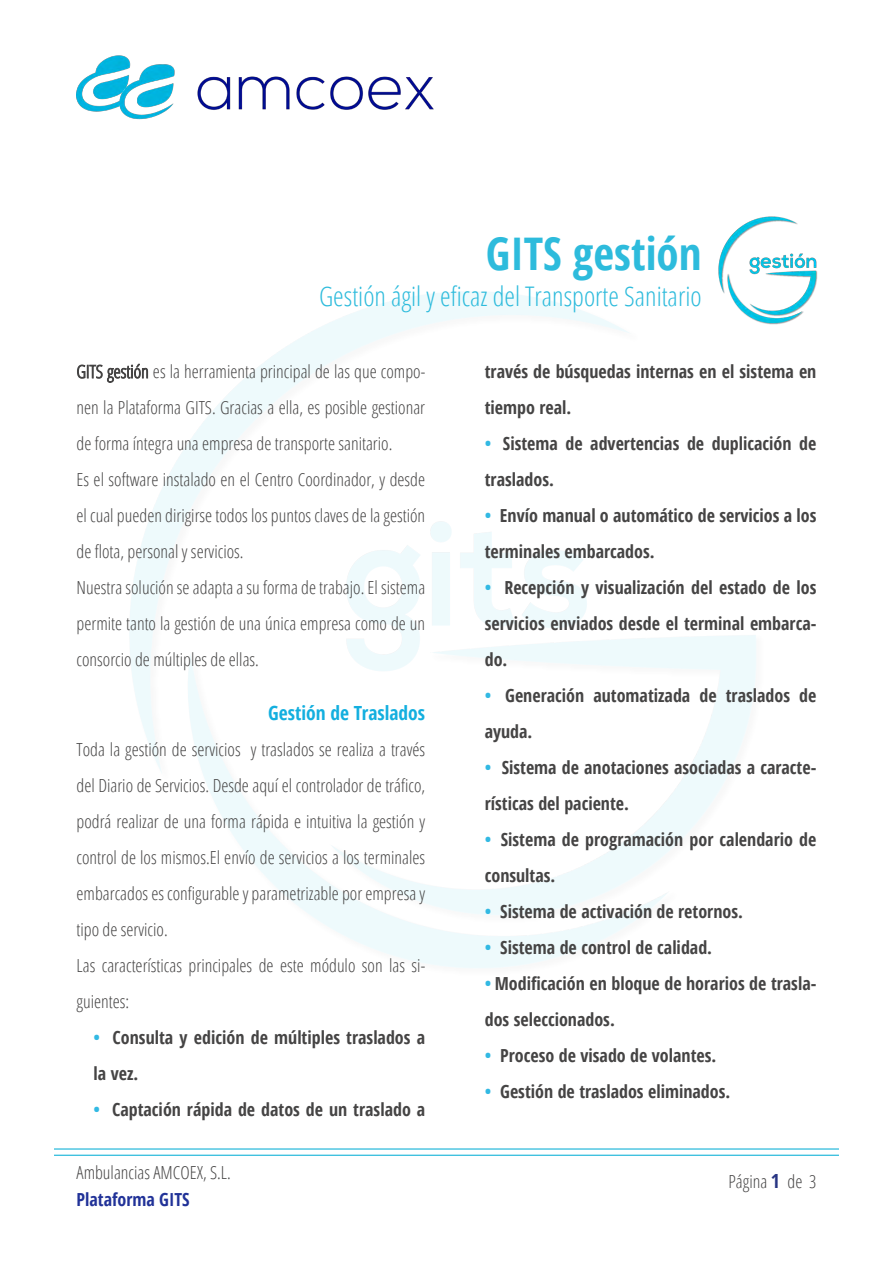
<style>
.page{position:relative;width:893px;height:1263px;background:#fff}
.page>*{position:absolute;margin:0;border:0;box-sizing:border-box;transform-origin:0 0}
.t1{font:700 condensed 45px "Open Sans";color:#2dbbdc}
.t2{font:300 condensed 27px "Open Sans";color:#2dbbdc}
.t3{font:700 condensed 19.5px "Open Sans";color:#13afdf}
.t4{font:700 condensed 19.5px "Open Sans";color:#283583}
.t5{font:300 condensed 18px/36px "Open Sans";color:#454444}
.t6{font:700 condensed 18px/36px "Open Sans";color:#454444}
.t7{font:700 condensed 18px "Open Sans";color:#213298}
.s1{color:#32b9e3}
</style>
<div class="page">
<img style="left:77px;top:55px;width:357px;height:65px">
<hr style="left:54px;top:1148px;width:785px;height:2px;background:#2dbbdc">
<hr style="left:54px;top:1154px;width:785px;height:2px;background:#2dbbdc">
<svg style="left:77px;top:363px;width:71px;height:20px"></svg>
<img style="left:719px;top:216px;width:98px;height:108px">
<h1 class="t1" style="left:486px;top:222px;width:217px">GITS gestión</h1>
<h2 class="t2" style="left:319px;top:278px;width:384px">Gestión ágil y eficaz del Transporte Sanitario</h2>
<p class="t5" style="left:77px;top:353px;width:350px">GITS gestión es la herramienta principal de las que compo&shy;nen la Plataforma GITS. Gracias a ella, es posible gestionar de forma íntegra una empresa de transporte sanitario.<br>Es el software instalado en el Centro Coordinador, y desde el cual pueden dirigirse todos los puntos claves de la gestión de flota, personal y servicios.<br>Nuestra solución se adapta a su forma de trabajo. El sistema permite tanto la gestión de una única empresa como de un consorcio de múltiples de ellas.</p>
<p class="t3" style="left:268px;top:699px;width:159px">Gestión de Traslados</p>
<p class="t5" style="left:77px;top:731px;width:350px">Toda la gestión de servicios y traslados se realiza a través del Diario de Servicios. Desde aquí el controlador de tráfico, podrá realizar de una forma rápida e intuitiva la gestión y control de los mismos.El envío de servicios a los terminales embarcados es configurable y parametrizable por empresa y tipo de servicio.<br>Las características principales de este módulo son las si&shy;guientes:</p>
<p class="t6" style="left:94px;top:1019px;width:333px"><span class="s1">•</span> Consulta y edición de múltiples traslados a la vez.</p>
<p class="t6" style="left:94px;top:1091px;width:333px"><span class="s1">•</span> Captación rápida de datos de un traslado a</p>
<p class="t5" style="left:77px;top:1154px;width:156px">Ambulancias AMCOEX, S.L.</p>
<p class="t7" style="left:77px;top:1187px;width:115px">Plataforma GITS</p>
<p class="t6" style="left:485px;top:353px;width:333px">través de búsquedas internas en el sistema en tiempo real.</p>
<p class="t6" style="left:485px;top:425px;width:333px"><span class="s1">•</span> Sistema de advertencias de duplicación de traslados.</p>
<p class="t6" style="left:485px;top:497px;width:333px"><span class="s1">•</span> Envío manual o automático de servicios a los terminales embarcados.</p>
<p class="t6" style="left:485px;top:569px;width:333px;text-align:justify"><span class="s1">•</span> Recepción y visualización del estado de los servicios enviados desde el terminal embarca&shy;do.</p>
<p class="t6" style="left:485px;top:677px;width:333px"><span class="s1">•</span> Generación automatizada de traslados de ayuda.</p>
<p class="t6" style="left:485px;top:749px;width:333px"><span class="s1">•</span> Sistema de anotaciones asociadas a caracte&shy;rísticas del paciente.</p>
<p class="t6" style="left:485px;top:821px;width:333px"><span class="s1">•</span> Sistema de programación por calendario de consultas.</p>
<p class="t6" style="left:485px;top:893px;width:260px"><span class="s1">•</span> Sistema de activación de retornos.</p>
<p class="t6" style="left:485px;top:929px;width:229px"><span class="s1">•</span> Sistema de control de calidad.</p>
<p class="t6" style="left:485px;top:965px;width:333px"><span class="s1">•</span> Modificación en bloque de horarios de trasla&shy;dos seleccionados.</p>
<p class="t6" style="left:485px;top:1037px;width:233px"><span class="s1">•</span> Proceso de visado de volantes.</p>
<p class="t6" style="left:485px;top:1073px;width:247px"><span class="s1">•</span> Gestión de traslados eliminados.</p>
<p class="t5" style="left:728px;top:1163px;width:89px">Página de 3</p>
<p class="t4" style="left:771px;top:1167px;width:11px">1</p>
</div>
